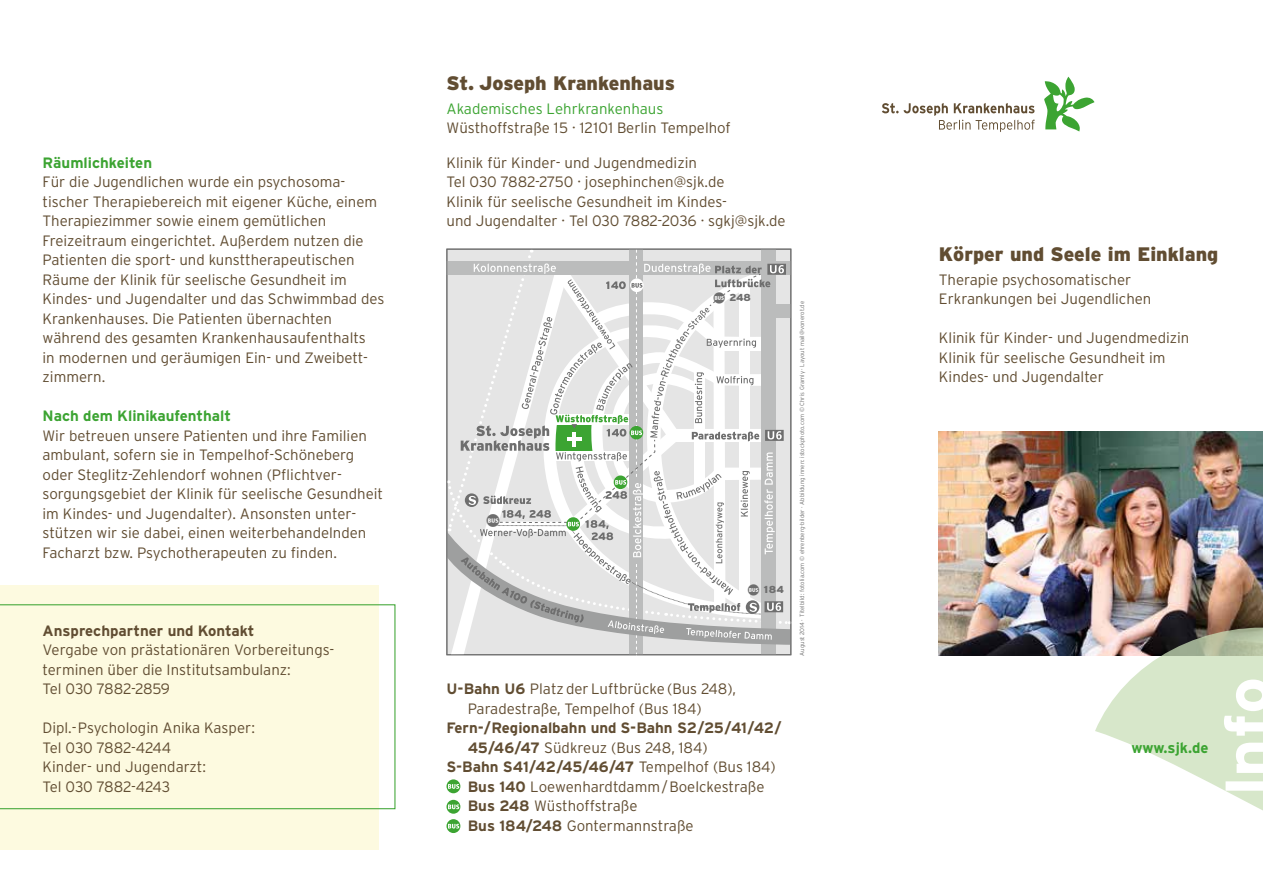
<style>
.page{position:relative;width:1263px;height:893px;background:#fff}
.page>*{position:absolute;margin:0;border:0;box-sizing:border-box;transform-origin:0 0}
.t1{font:900 19.5px "Interstate";color:#614d32}
.t2{font:300 15px/19.5px "Interstate";color:#614d32}
.t3{font:700 15px "Interstate";color:#614d32}
.t4{font:700 15px "Interstate";color:#3ca432}
.t5{font:300 15px "Interstate";color:#3ca432}
.t6{font:11.55px "BVG Produkt";color:#6e6e6e}
.t7{font:900 10.2px "Interstate";letter-spacing:.005em;color:#6e6e6e}
.t8{font:300 6px "Interstate";color:#6e6e6e}
.s1{font-family:"BVG Produkt";font-weight:400}
.s2{font-weight:700}
.s3{font-weight:300}
</style>
<div class="page">
<img style="left:939px;top:431px;width:156px;height:224px">
<img style="left:1095px;top:431px;width:168px;height:380px">
<svg style="left:446px;top:779px;width:14px;height:14px"></svg>
<svg style="left:446px;top:800px;width:14px;height:33px"></svg>
<svg style="left:446px;top:251px;width:345px;height:405px"></svg>
<div style="left:446px;top:249px;width:345px;height:406px;border:1px solid #6e6e6e"></div>
<svg style="left:1044px;top:77px;width:50px;height:55px"></svg>
<svg style="left:882px;top:103px;width:153px;height:29px"></svg>
<svg style="left:1224px;top:679px;width:39px;height:112px"></svg>
<div style="left:0;top:586px;width:378px;height:264px;background:#fdfae0"></div>
<svg style="left:0;top:604px;width:395px;height:205px"></svg>
<p class="t4" style="left:43px;top:153px;width:111px">Räumlichkeiten</p>
<p class="t2" style="left:43px;top:172px;width:343px">Für die Jugendlichen wurde ein psychosoma&shy;tischer Therapiebereich mit eigener Küche, einem Therapiezimmer sowie einem gemütlichen Freizeitraum eingerichtet. Außerdem nutzen die Patienten die sport- und kunsttherapeutischen Räume der Klinik für seelische Gesundheit im Kindes- und Jugendalter und das Schwimmbad des Krankenhauses. Die Patienten übernachten während des gesamten Krankenhausaufenthalts<br>in modernen und geräumigen Ein- und Zweibett&shy;zimmern.</p>
<p class="t4" style="left:43px;top:407px;width:190px">Nach dem Klinikaufenthalt</p>
<p class="t2" style="left:43px;top:425px;width:342px">Wir betreuen unsere Patienten und ihre Familien ambulant, sofern sie in Tempelhof-Schöneberg oder Steglitz-Zehlendorf wohnen (Pflichtver&shy;sorgungsgebiet der Klinik für seelische Gesundheit im Kindes- und Jugendalter). Ansonsten unter&shy;stützen wir sie dabei, einen weiterbehandelnden Facharzt bzw. Psychotherapeuten zu finden.</p>
<p class="t3" style="left:43px;top:621px;width:214px">Ansprechpartner und Kontakt</p>
<p class="t2" style="left:43px;top:640px;width:293px">Vergabe von prästationären Vorbereitungs&shy;terminen über die Institutsambulanz:<br>Tel 030 7882-2859</p>
<p class="t2" style="left:43px;top:718px;width:214px">Dipl.-Psychologin Anika Kasper:<br>Tel 030 7882-4244<br>Kinder- und Jugendarzt:<br>Tel 030 7882-4243</p>
<h1 class="t1" style="left:446px;top:71px;width:230px">St. Joseph Krankenhaus</h1>
<p class="t5" style="left:446px;top:99px;width:218px">Akademisches Lehrkrankenhaus</p>
<p class="t2" style="left:446px;top:118px;width:286px">Wüsthoffstraße 15 · 12101 Berlin Tempelhof</p>
<p class="t2" style="left:446px;top:152px;width:341px">Klinik für Kinder- und Jugendmedizin<br>Tel 030 7882-2750 · josephinchen@sjk.de<br>Klinik für seelische Gesundheit im Kindes-<br>und Jugendalter · Tel 030 7882-2036 · sgkj@sjk.de</p>
<p class="t6" style="left:486px;top:514px;width:15px">b</p>
<p class="t7" style="left:713px;top:291px;width:39px"><span class="s1">b</span> 248</p>
<p class="t7" style="left:748px;top:583px;width:37px"><span class="s1">b</span> 184</p>
<p class="t2" style="left:468px;top:679px;width:270px;text-indent:-21px"><span class="s2">U-Bahn U6</span> Platz der Luftbrücke (Bus 248),<br>Paradestraße, Tempelhof (Bus 184)</p>
<p class="t3" style="left:446px;top:719px;width:337px">Fern-/Regionalbahn und S-Bahn S2/25/41/42/</p>
<p class="t2" style="left:468px;top:737px;width:241px"><span class="s2">45/46/47</span> Südkreuz (Bus 248, 184)</p>
<p class="t3" style="left:446px;top:758px;width:331px">S-Bahn S41/42/45/46/47 <span class="s3">Tempelhof (Bus 184)</span></p>
<p class="t2" style="left:468px;top:776px;width:298px"><span class="s2">Bus 140</span> Loewenhardtdamm/Boelckestraße</p>
<p class="t2" style="left:468px;top:796px;width:171px"><span class="s2">Bus 248</span> Wüsthoffstraße</p>
<p class="t2" style="left:468px;top:815px;width:227px"><span class="s2">Bus 184/248</span> Gontermannstraße</p>
<p class="t8" style="left:798px;top:655px;width:356px;rotate:-90deg">August 2014 · Titelbild: fotolia.com © ehrenberg-bilder · Abbildung innen: istockphoto.com © Chris Gramly · Layout mail@vonerot.de</p>
<h1 class="t1" style="left:939px;top:243px;width:281px">Körper und Seele im Einklang</h1>
<p class="t2" style="left:939px;top:269px;width:214px">Therapie psychosomatischer<br>Erkrankungen bei Jugendlichen</p>
<p class="t2" style="left:939px;top:328px;width:252px">Klinik für Kinder- und Jugendmedizin<br>Klinik für seelische Gesundheit im<br>Kindes- und Jugendalter</p>
<p class="t4" style="left:1131px;top:738px;width:79px">www.sjk.de</p>
</div>
